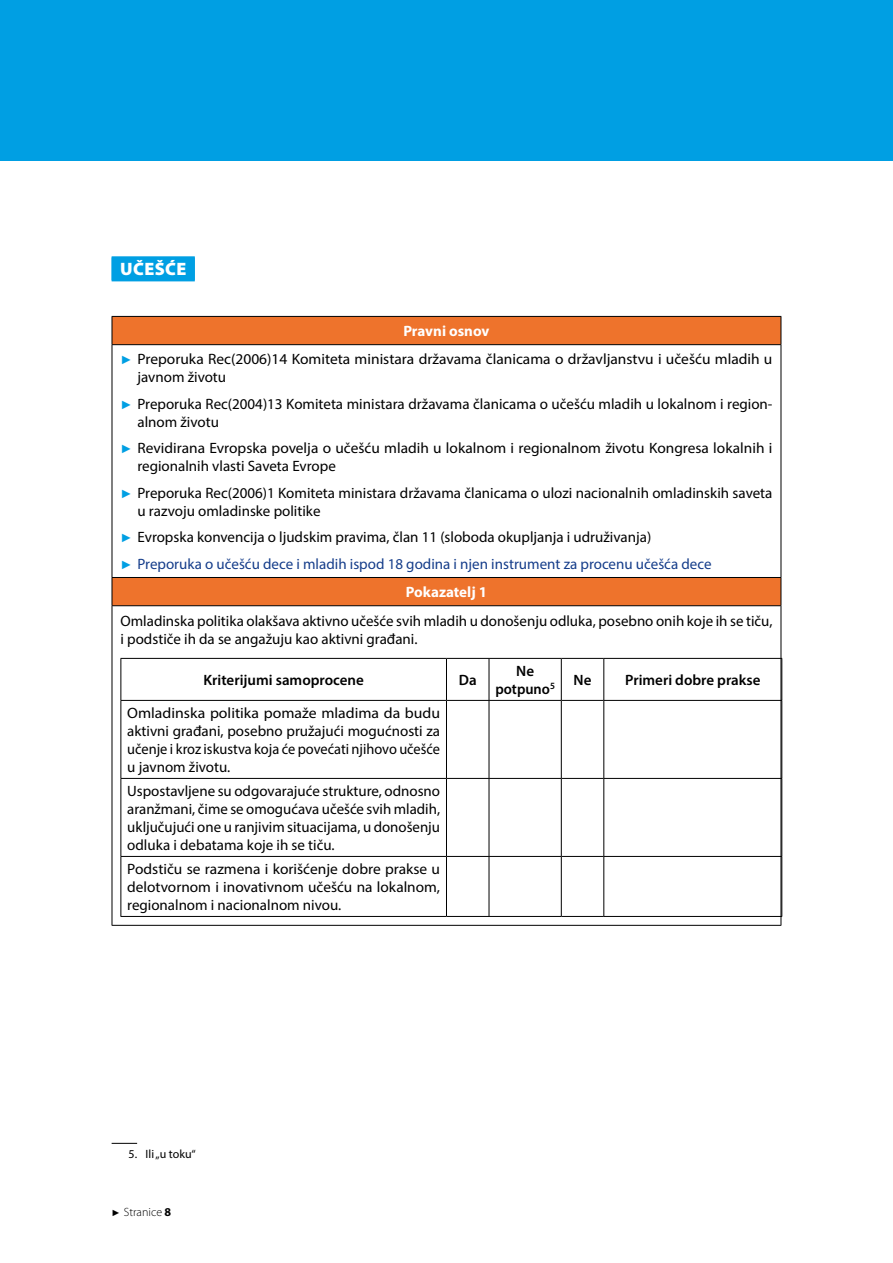
<style>
.page{position:relative;width:893px;height:1263px;background:#fff}
.page>*{position:absolute;margin:0;border:0;box-sizing:border-box;transform-origin:0 0}
.t1{font:900 18px "Myriad Pro";letter-spacing:.02em;color:#fff}
.t2{font:15px/18px "Myriad Pro";color:#000}
.t3{font:15px/18px "Myriad Pro";color:#000;text-align:justify;scale:1.05 1}
.t4{font:600 15px/18px "Myriad Pro";color:#000}
.t5{font:700 15px "Myriad Pro";color:#fff}
.t6{font:12px "Myriad Pro";color:#000}
.t7{font:300 12px "Myriad Pro";color:#000}
.s1{font-weight:700;color:#fff}
.s2{font-family:"Arial";font-size:12px;color:#009fe3}
.s3{color:#153d8a}
.s4{font-family:"Arial";font-weight:400;font-size:9px}
.s5{font-weight:700}
</style>
<div class="page">
<div style="left:112px;top:257px;width:83px;height:24px;background:#009fe3"></div>
<div style="left:112px;top:256px;width:83px;height:24px;background:#009fe3"></div>
<svg style="left:113px;top:317px;width:668px;height:288px"></svg>
<hr style="left:112px;top:316px;width:669px;height:1px;background:#000">
<svg style="left:112px;top:317px;width:1px;height:27px"></svg>
<svg style="left:781px;top:317px;width:1px;height:27px"></svg>
<hr style="left:112px;top:344px;width:669px;height:1px;background:#000">
<hr style="left:112px;top:345px;width:1px;height:232px;background:#000">
<hr style="left:781px;top:345px;width:1px;height:232px;background:#000">
<hr style="left:112px;top:577px;width:669px;height:1px;background:#000">
<svg style="left:112px;top:578px;width:1px;height:27px"></svg>
<svg style="left:781px;top:578px;width:1px;height:27px"></svg>
<hr style="left:112px;top:605px;width:669px;height:1px;background:#000">
<hr style="left:112px;top:606px;width:1px;height:319px;background:#000">
<hr style="left:781px;top:606px;width:1px;height:319px;background:#000">
<hr style="left:112px;top:925px;width:669px;height:1px;background:#000">
<hr style="left:120px;top:658px;width:326px;height:1px;background:#000">
<hr style="left:120px;top:659px;width:1px;height:41px;background:#000">
<hr style="left:446px;top:658px;width:43px;height:1px;background:#000">
<hr style="left:446px;top:659px;width:1px;height:41px;background:#000">
<hr style="left:489px;top:658px;width:72px;height:1px;background:#000">
<hr style="left:489px;top:659px;width:1px;height:41px;background:#000">
<hr style="left:561px;top:658px;width:43px;height:1px;background:#000">
<hr style="left:561px;top:659px;width:1px;height:41px;background:#000">
<hr style="left:604px;top:658px;width:178px;height:1px;background:#000">
<hr style="left:603px;top:659px;width:1px;height:41px;background:#000">
<hr style="left:120px;top:700px;width:326px;height:1px;background:#000">
<hr style="left:120px;top:701px;width:1px;height:77px;background:#000">
<hr style="left:446px;top:700px;width:43px;height:1px;background:#000">
<hr style="left:446px;top:701px;width:1px;height:77px;background:#000">
<hr style="left:489px;top:700px;width:72px;height:1px;background:#000">
<hr style="left:489px;top:701px;width:1px;height:77px;background:#000">
<hr style="left:561px;top:700px;width:43px;height:1px;background:#000">
<hr style="left:561px;top:701px;width:1px;height:77px;background:#000">
<hr style="left:604px;top:700px;width:178px;height:1px;background:#000">
<hr style="left:603px;top:701px;width:1px;height:77px;background:#000">
<hr style="left:120px;top:778px;width:326px;height:1px;background:#000">
<hr style="left:120px;top:779px;width:1px;height:77px;background:#000">
<hr style="left:446px;top:778px;width:43px;height:1px;background:#000">
<hr style="left:446px;top:779px;width:1px;height:77px;background:#000">
<hr style="left:489px;top:778px;width:72px;height:1px;background:#000">
<hr style="left:489px;top:779px;width:1px;height:77px;background:#000">
<hr style="left:561px;top:778px;width:43px;height:1px;background:#000">
<hr style="left:561px;top:779px;width:1px;height:77px;background:#000">
<hr style="left:604px;top:778px;width:178px;height:1px;background:#000">
<hr style="left:603px;top:779px;width:1px;height:77px;background:#000">
<hr style="left:120px;top:856px;width:326px;height:1px;background:#000">
<hr style="left:120px;top:857px;width:1px;height:59px;background:#000">
<hr style="left:446px;top:856px;width:43px;height:1px;background:#000">
<hr style="left:446px;top:857px;width:1px;height:59px;background:#000">
<hr style="left:489px;top:856px;width:72px;height:1px;background:#000">
<hr style="left:489px;top:857px;width:1px;height:59px;background:#000">
<hr style="left:561px;top:856px;width:43px;height:1px;background:#000">
<hr style="left:561px;top:857px;width:1px;height:59px;background:#000">
<hr style="left:604px;top:856px;width:178px;height:1px;background:#000">
<hr style="left:603px;top:857px;width:1px;height:59px;background:#000">
<hr style="left:120px;top:916px;width:326px;height:1px;background:#000">
<hr style="left:446px;top:916px;width:43px;height:1px;background:#000">
<hr style="left:489px;top:916px;width:72px;height:1px;background:#000">
<hr style="left:561px;top:916px;width:43px;height:1px;background:#000">
<hr style="left:604px;top:916px;width:178px;height:1px;background:#000">
<svg style="left:112px;top:1143px;width:25px;height:1px"></svg>
<div style="left:0;top:0;width:893px;height:161px;background:#009fe3"></div>
<p class="t1" style="left:120px;top:257px;width:67px">UČEŠĆE</p>
<p class="t2" style="left:120px;top:317px;width:653px;line-height:28.2px;text-align:center"><span class="s1">Pravni osnov<br></span><span class="s2">►</span> Preporuka Rec(2006)14 Komiteta ministara državama članicama o državljanstvu i učešću mladih u</p>
<p class="t2" style="left:120px;top:364px;width:653px;line-height:26.5px;text-indent:17px">javnom životu<br><span class="s2">►</span> Preporuka Rec(2004)13 Komiteta ministara državama članicama o učešću mladih u lokalnom i region-</p>
<p class="t2" style="left:120px;top:408px;width:653px;line-height:26.5px;text-indent:17px">alnom životu<br><span class="s2">►</span> Revidirana Evropska povelja o učešću mladih u lokalnom i regionalnom životu Kongresa lokalnih i</p>
<p class="t2" style="left:120px;top:453px;width:653px;line-height:26.5px;text-indent:17px">regionalnih vlasti Saveta Evrope<br><span class="s2">►</span> Preporuka Rec(2006)1 Komiteta ministara državama članicama o ulozi nacionalnih omladinskih saveta</p>
<p class="t2" style="left:120px;top:497px;width:592px;line-height:26.5px;text-indent:17px">u razvoju omladinske politike<br><span class="s2">►</span> Evropska konvencija o ljudskim pravima, član 11 (sloboda okupljanja i udruživanja)<br><span class="s2">►</span> <span class="s3">Preporuka o učešću dece i mladih ispod 18 godina i njen instrument za procenu učešća dece</span></p>
<p class="t5" style="left:406px;top:582px;width:83px">Pokazatelj 1</p>
<p class="t2" style="left:120px;top:611px;width:653px">Omladinska politika olakšava aktivno učešće svih mladih u donošenju odluka, posebno onih koje ih se tiču, i podstiče ih da se angažuju kao aktivni građani.</p>
<p class="t4" style="left:203px;top:671px;width:162px">Kriterijumi samoprocene</p>
<p class="t4" style="left:459px;top:671px;width:19px">Da</p>
<p class="t4" style="left:495px;top:662px;width:98px;text-indent:21px">Ne potpuno<sup>5</sup> Ne</p>
<p class="t4" style="left:625px;top:671px;width:137px">Primeri dobre prakse</p>
<p class="t3" style="left:127px;top:704px;width:299px">Omladinska politika pomaže mladima da budu aktivni građani, posebno pružajući mogućnosti za učenje i kroz iskustva koja će povećati njihovo učešće u javnom životu.</p>
<p class="t2" style="left:127px;top:782px;width:314px;text-align:justify">Uspostavljene su odgovarajuće strukture, odnosno aranžmani, čime se omogućava učešće svih mladih, uključujući one u ranjivim situacijama, u donošenju odluka i debatama koje ih se tiču.</p>
<p class="t2" style="left:127px;top:860px;width:314px;text-align:justify">Podstiču se razmena i korišćenje dobre prakse u delotvornom i inovativnom učešću na lokalnom, regionalnom i nacionalnom nivou.</p>
<p class="t6" style="left:129px;top:1146px;width:69px">5. Ili „u toku“</p>
<p class="t7" style="left:112px;top:1205px;width:61px"><span class="s4">►</span> Stranice <span class="s5">8</span></p>
</div>
